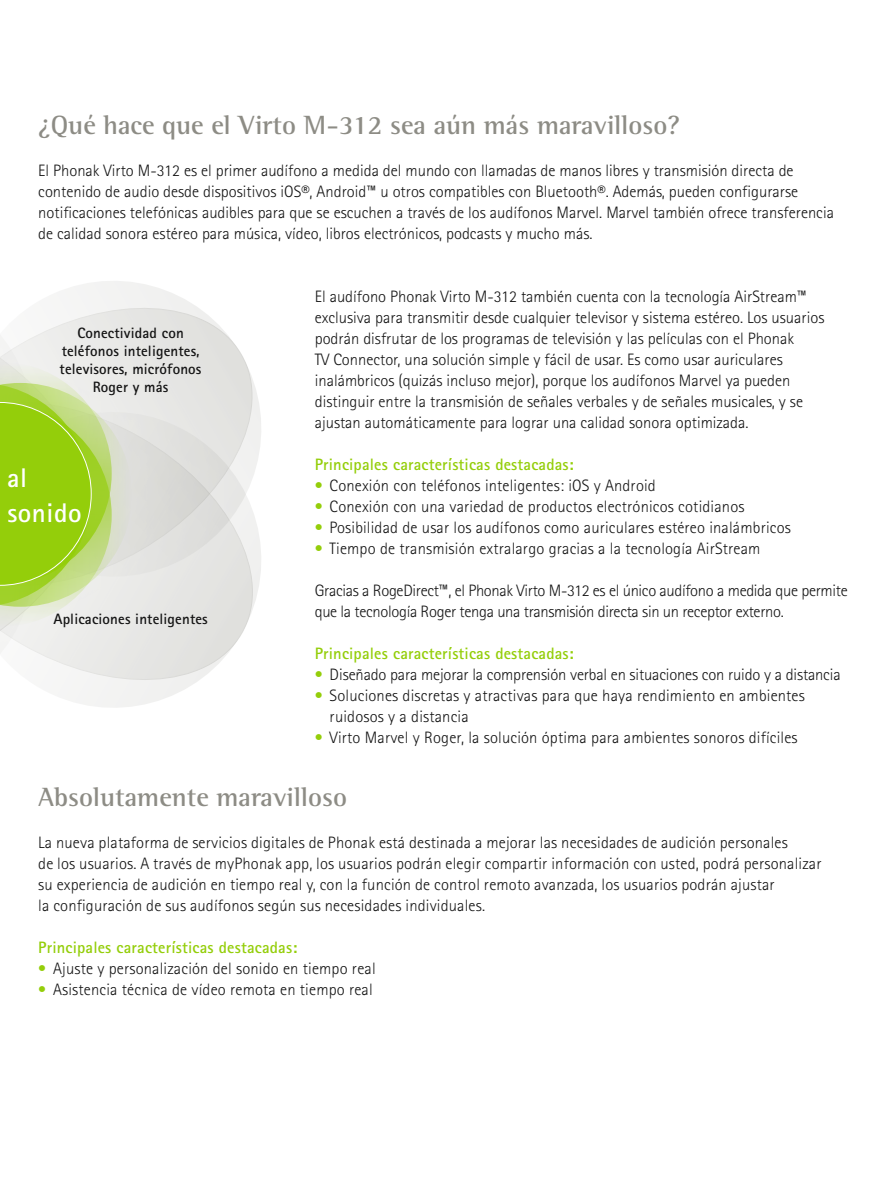
<style>
.page{position:relative;width:889px;height:1191px;background:#fff}
.page>*{position:absolute;margin:0;border:0;box-sizing:border-box;transform-origin:0 0}
.t1{font:700 27px "Rotis Semi Serif Pro";color:#8d8c85}
.t2{font:700 27px/35.2px "Rotis Sans Serif Pro";letter-spacing:.02em;color:#fff}
.t3{font:300 16.5px/21px "Rotis Sans Serif Pro";color:#141414}
.t4{font:300 16.5px/21px "Rotis Sans Serif Pro";letter-spacing:-.02em;color:#141414}
.t5{font:700 16.5px "Rotis Sans Serif Pro";letter-spacing:.01em;color:#94ce0a}
.t6{font:700 15px/18px "Rotis Sans Serif Pro";letter-spacing:.01em;color:#141414;text-align:center}
.s1{color:#94ce0a}
</style>
<div class="page">
<svg style="left:146px;top:601px;width:109px;height:94px"></svg>
<svg style="left:146px;top:293px;width:115px;height:308px"></svg>
<svg style="left:0;top:281px;width:146px;height:427px"></svg>
<h1 class="t1" style="left:38px;top:108px;width:643px">¿Qué hace que el Virto M-312 sea aún más maravilloso?</h1>
<p class="t3" style="left:38px;top:160px;width:797px">El Phonak Virto M-312 es el primer audífono a medida del mundo con llamadas de manos libres y transmisión directa de contenido de audio desde dispositivos iOS®, Android™ u otros compatibles con Bluetooth®. Además, pueden configurarse notificaciones telefónicas audibles para que se escuchen a través de los audífonos Marvel. Marvel también ofrece transferencia de calidad sonora estéreo para música, vídeo, libros electrónicos, podcasts y mucho más.</p>
<p class="t6" style="left:60px;top:324px;width:143px">Conectividad con teléfonos inteligentes, televisores, micrófonos<br>Roger y más</p>
<h1 class="t2" style="left:7px;top:460px;width:76px">al sonido</h1>
<p class="t6" style="left:53px;top:610px;width:156px">Aplicaciones inteligentes</p>
<p class="t3" style="left:315px;top:286px;width:511px">El audífono Phonak Virto M-312 también cuenta con la tecnología AirStream™ exclusiva para transmitir desde cualquier televisor y sistema estéreo. Los usuarios podrán disfrutar de los programas de televisión y las películas con el Phonak<br>TV Connector, una solución simple y fácil de usar. Es como usar auriculares inalámbricos (quizás incluso mejor), porque los audífonos Marvel ya pueden distinguir entre la transmisión de señales verbales y de señales musicales, y se ajustan automáticamente para lograr una calidad sonora optimizada.</p>
<p class="t5" style="left:315px;top:454px;width:260px">Principales características destacadas:</p>
<p class="t3" style="left:315px;top:475px;width:342px"><span class="s1">•</span> Conexión con teléfonos inteligentes: iOS y Android</p>
<p class="t3" style="left:315px;top:496px;width:431px"><span class="s1">•</span> Conexión con una variedad de productos electrónicos cotidianos</p>
<p class="t3" style="left:315px;top:517px;width:478px"><span class="s1">•</span> Posibilidad de usar los audífonos como auriculares estéreo inalámbricos</p>
<p class="t3" style="left:315px;top:538px;width:447px"><span class="s1">•</span> Tiempo de transmisión extralargo gracias a la tecnología AirStream</p>
<p class="t4" style="left:315px;top:580px;width:534px">Gracias a RogeDirect™, el Phonak Virto M-312 es el único audífono a medida que permite que la tecnología Roger tenga una transmisión directa sin un receptor externo.</p>
<p class="t5" style="left:315px;top:643px;width:260px">Principales características destacadas:</p>
<p class="t3" style="left:315px;top:664px;width:527px"><span class="s1">•</span> Diseñado para mejorar la comprensión verbal en situaciones con ruido y a distancia</p>
<p class="t3" style="left:330px;top:685px;width:477px;text-indent:-15px"><span class="s1">•</span> Soluciones discretas y atractivas para que haya rendimiento en ambientes ruidosos y a distancia</p>
<p class="t3" style="left:315px;top:727px;width:484px"><span class="s1">•</span> Virto Marvel y Roger, la solución óptima para ambientes sonoros difíciles</p>
<h1 class="t1" style="left:38px;top:780px;width:310px">Absolutamente maravilloso</h1>
<p class="t3" style="left:38px;top:832px;width:785px">La nueva plataforma de servicios digitales de Phonak está destinada a mejorar las necesidades de audición personales<br>de los usuarios. A través de myPhonak app, los usuarios podrán elegir compartir información con usted, podrá personalizar su experiencia de audición en tiempo real y, con la función de control remoto avanzada, los usuarios podrán ajustar<br>la configuración de sus audífonos según sus necesidades individuales.</p>
<p class="t5" style="left:38px;top:937px;width:260px">Principales características destacadas:</p>
<p class="t3" style="left:38px;top:958px;width:339px"><span class="s1">•</span> Ajuste y personalización del sonido en tiempo real</p>
<p class="t3" style="left:38px;top:979px;width:336px"><span class="s1">•</span> Asistencia técnica de vídeo remota en tiempo real</p>
</div>
